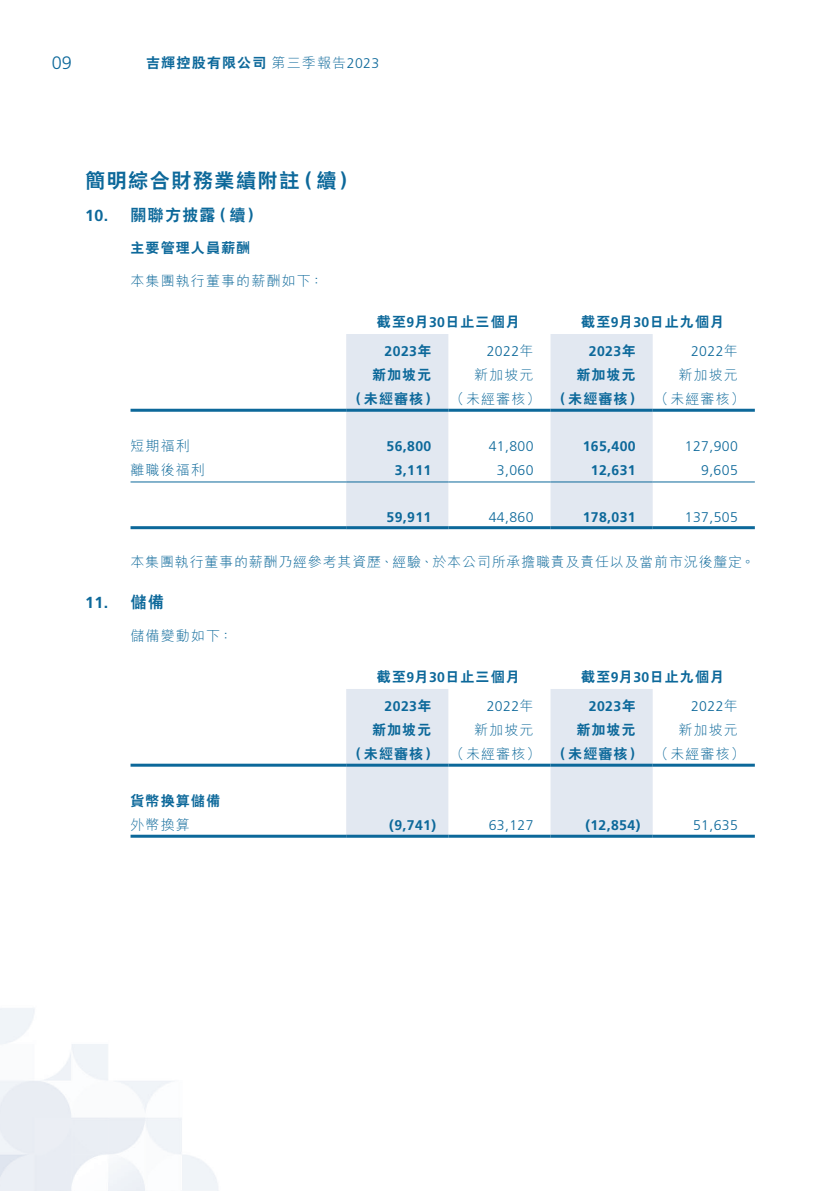
<style>
.page{position:relative;width:840px;height:1191px;background:#fff}
.page>*{position:absolute;margin:0;border:0;box-sizing:border-box;transform-origin:0 0}
.t1{font:800 20px "C Hei 2 HK";letter-spacing:.08em;color:#0c689a}
.t2{font:300 18px "Frutiger LT Std";color:#0c689a}
.t3{font:800 16px "C Hei 2 HK";letter-spacing:.08em;color:#0c689a}
.t4{font:700 16px "Frutiger LT Std";color:#0c689a}
.t5{font:800 14px/24px "C Hei 2 HK";letter-spacing:.08em;color:#0c689a}
.t6{font:700 14px "Frutiger LT Std";letter-spacing:.03em;color:#0c689a}
.t7{font:300 14px "Frutiger LT Std";letter-spacing:.03em;color:#0c689a}
.t8{font:300 14px "M Hei HK";letter-spacing:.08em;color:#0c689a}
.t9{font:300 14px "M Hei HK";letter-spacing:.055em;color:#0c689a}
.s1{font-family:"M Hei HK";font-weight:300}
.s2{font-family:"Frutiger LT Std";font-weight:300}
.s3{font-family:"Frutiger LT Std";font-weight:700}
.s4{font-family:"C Hei 2 HK";font-weight:800}
.s5{font-family:"M Hei HK"}
</style>
<div class="page">
<img style="left:0;top:334px;width:755px;height:857px">
<svg style="left:346px;top:334px;width:306px;height:192px;fill:#e2e8f1"></svg>
<hr style="left:130px;top:409px;width:216px;height:3px;background:#0c689a">
<hr style="left:346px;top:409px;width:102px;height:3px;background:#0c689a">
<hr style="left:448px;top:409px;width:102px;height:3px;background:#0c689a">
<hr style="left:550px;top:409px;width:102px;height:3px;background:#0c689a">
<hr style="left:652px;top:409px;width:102px;height:3px;background:#0c689a">
<hr style="left:130px;top:481px;width:216px;height:1px;background:#0c689a">
<hr style="left:346px;top:481px;width:102px;height:1px;background:#0c689a">
<hr style="left:448px;top:481px;width:102px;height:1px;background:#0c689a">
<hr style="left:550px;top:481px;width:102px;height:1px;background:#0c689a">
<hr style="left:652px;top:481px;width:102px;height:1px;background:#0c689a">
<hr style="left:130px;top:526px;width:216px;height:3px;background:#0c689a">
<hr style="left:346px;top:526px;width:102px;height:3px;background:#0c689a">
<hr style="left:448px;top:526px;width:102px;height:3px;background:#0c689a">
<hr style="left:550px;top:526px;width:102px;height:3px;background:#0c689a">
<hr style="left:652px;top:526px;width:102px;height:3px;background:#0c689a">
<svg style="left:346px;top:689px;width:306px;height:145px;fill:#e2e8f1"></svg>
<hr style="left:130px;top:763px;width:216px;height:3px;background:#0c689a">
<hr style="left:346px;top:763px;width:102px;height:3px;background:#0c689a">
<hr style="left:448px;top:763px;width:102px;height:3px;background:#0c689a">
<hr style="left:550px;top:763px;width:102px;height:3px;background:#0c689a">
<hr style="left:652px;top:763px;width:102px;height:3px;background:#0c689a">
<hr style="left:130px;top:834px;width:216px;height:3px;background:#0c689a">
<hr style="left:346px;top:834px;width:102px;height:3px;background:#0c689a">
<hr style="left:448px;top:834px;width:102px;height:3px;background:#0c689a">
<hr style="left:550px;top:834px;width:102px;height:3px;background:#0c689a">
<hr style="left:652px;top:834px;width:102px;height:3px;background:#0c689a">
<p class="t2" style="left:52px;top:52px;width:22px">09</p>
<p class="t5" style="left:146px;top:50px;width:234px">吉輝控股有限公司<span class="s1">第三季報告</span><span class="s2">2023</span></p>
<h1 class="t1" style="left:85px;top:170px;width:216px">簡明綜合財務業績附註</h1>
<p class="t3" style="left:211px;top:206px;width:53px">（續(</p>
<h1 class="t1" style="left:294px;top:170px;width:66px">（續(</h1>
<p class="t3" style="left:130px;top:206px;width:86px">關聯方披露</p>
<p class="t4" style="left:85px;top:205px;width:25px">10.</p>
<p class="t4" style="left:85px;top:593px;width:25px">11.</p>
<p class="t5" style="left:130px;top:236px;width:121px">主要管理人員薪酬</p>
<p class="t8" style="left:130px;top:273px;width:194px">本集團執行董事的薪酬如下：</p>
<p class="t8" style="left:130px;top:439px;width:61px">短期福利</p>
<p class="t8" style="left:130px;top:463px;width:76px">離職後福利</p>
<p class="t5" style="left:377px;top:309px;width:144px">截至 月<span class="s3">9 30</span>日止三個月</p>
<p class="t5" style="left:581px;top:309px;width:144px">截至 月<span class="s3">9 30</span>日止九個月</p>
<p class="t6" style="left:384px;top:343px;width:48px">2023<span class="s4">年</span></p>
<p class="t7" style="left:486px;top:343px;width:48px">2022<span class="s5">年</span></p>
<p class="t6" style="left:588px;top:343px;width:48px">2023<span class="s4">年</span></p>
<p class="t7" style="left:690px;top:343px;width:48px">2022<span class="s5">年</span></p>
<p class="t8" style="left:474px;top:368px;width:61px">新加坡元</p>
<p class="t8" style="left:678px;top:368px;width:61px">新加坡元</p>
<p class="t5" style="left:348px;top:363px;width:398px;text-indent:24px">新加坡元<br>（未經審核） <span class="s1">（未經審核）</span> （未經審核） <span class="s1">（未經審核(</span></p>
<p class="t7" style="left:684px;top:438px;width:54px">127,900</p>
<p class="t5" style="left:576px;top:363px;width:61px">新加坡元</p>
<p class="t6" style="left:386px;top:438px;width:46px">56,800</p>
<p class="t6" style="left:582px;top:438px;width:54px">165,400</p>
<p class="t7" style="left:488px;top:438px;width:46px">41,800</p>
<p class="t6" style="left:394px;top:462px;width:38px">3,111</p>
<p class="t7" style="left:496px;top:462px;width:38px">3,060</p>
<p class="t6" style="left:590px;top:462px;width:46px">12,631</p>
<p class="t7" style="left:700px;top:462px;width:38px">9,605</p>
<p class="t6" style="left:386px;top:508px;width:46px">59,911</p>
<p class="t9" style="left:130px;top:554px;width:625px">本集團執行董事的薪酬乃經參考其資歷、經驗、於本公司所承擔職責及責任以及當前市況後釐定。</p>
<p class="t3" style="left:130px;top:594px;width:35px">儲備</p>
<p class="t6" style="left:582px;top:508px;width:54px">178,031</p>
<p class="t7" style="left:488px;top:509px;width:46px">44,860</p>
<p class="t7" style="left:684px;top:509px;width:54px">137,505</p>
<p class="t8" style="left:130px;top:628px;width:104px">儲備變動如下：</p>
<p class="t5" style="left:130px;top:788px;width:91px">貨幣換算儲備</p>
<p class="t8" style="left:130px;top:817px;width:61px">外幣換算</p>
<p class="t5" style="left:377px;top:664px;width:144px">截至 月<span class="s3">9 30</span>日止三個月</p>
<p class="t5" style="left:581px;top:664px;width:144px">截至 月<span class="s3">9 30</span>日止九個月</p>
<p class="t6" style="left:384px;top:698px;width:48px">2023<span class="s4">年</span></p>
<p class="t7" style="left:486px;top:698px;width:48px">2022<span class="s5">年</span></p>
<p class="t6" style="left:588px;top:698px;width:48px">2023<span class="s4">年</span></p>
<p class="t7" style="left:690px;top:698px;width:48px">2022<span class="s5">年</span></p>
<p class="t8" style="left:474px;top:723px;width:61px">新加坡元</p>
<p class="t8" style="left:678px;top:723px;width:61px">新加坡元</p>
<p class="t5" style="left:348px;top:718px;width:398px;text-indent:24px">新加坡元<br>（未經審核） <span class="s1">（未經審核）</span> （未經審核） <span class="s1">（未經審核(</span></p>
<p class="t5" style="left:576px;top:718px;width:61px">新加坡元</p>
<p class="t6" style="left:389px;top:817px;width:48px">)9,741(</p>
<p class="t7" style="left:488px;top:817px;width:46px">63,127</p>
<p class="t6" style="left:585px;top:817px;width:56px">)12,854(</p>
<p class="t7" style="left:692px;top:817px;width:46px">51,635</p>
</div>
